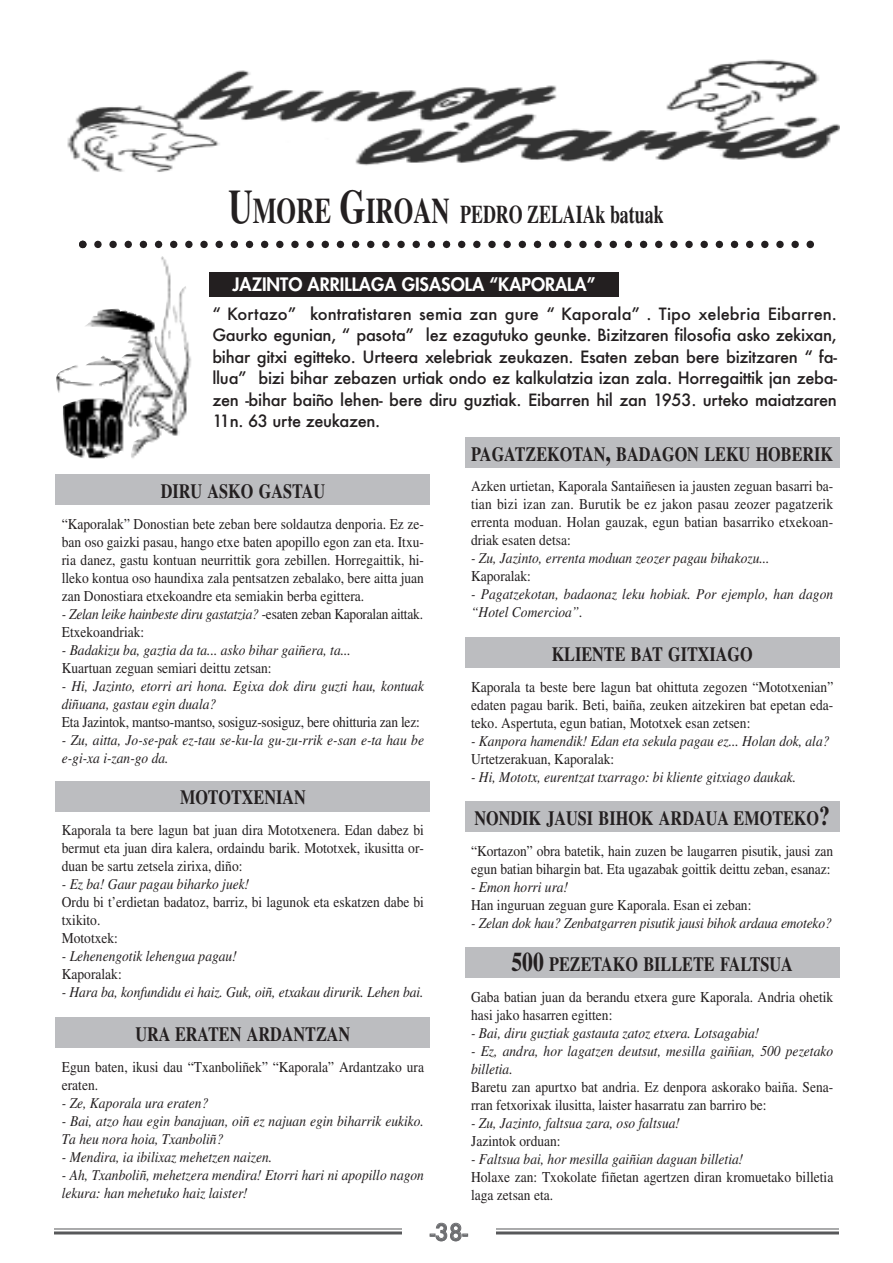
<style>
.page{position:relative;width:893px;height:1263px;background:#fff}
.page>*{position:absolute;margin:0;border:0;box-sizing:border-box;transform-origin:0 0}
.t1{font:700 25.5px "Times";color:#231f20;scale:.7 1}
.t2{font:500 22.5px "Futura";color:#6c6d70}
.t3{font:700 20.25px "Times";color:#231f20;scale:.8 1}
.t4{font:800 18px "Futura";color:#fff}
.t5{font:500 16.5px/21.5px "Futura";letter-spacing:-.02em;color:#231f20;text-align:justify}
.t6{font:15px/18px "Times";color:#231f20;scale:.9 1}
.t7{font:italic 15px/18px "Times";color:#231f20;scale:.9 1}
.s1{font-size:48px}
.s2{font-size:36px}
.s3{font-style:italic}
.s4{font-size:27px}
</style>
<div class="page">
<hr style="left:54px;top:1228px;width:785px;height:1px;background:#57585a">
<hr style="left:54px;top:1231px;width:785px;height:3px;background:#57585a">
<div style="left:402px;top:1212px;width:93px;height:45px;background:#fff"></div>
<img style="left:67px;top:59px;width:773px;height:113px">
<svg style="left:79px;top:241px;width:735px;height:7px"></svg>
<div style="left:465px;top:638px;width:374px;height:30px;background:#bcbdc0"></div>
<div style="left:56px;top:1018px;width:374px;height:30px;background:#bcbdc0"></div>
<div style="left:56px;top:474px;width:374px;height:31px;background:#bcbdc0"></div>
<div style="left:465px;top:802px;width:374px;height:30px;background:#bcbdc0"></div>
<div style="left:56px;top:781px;width:374px;height:30px;background:#bcbdc0"></div>
<div style="left:465px;top:437px;width:374px;height:30px;background:#bcbdc0"></div>
<div style="left:465px;top:947px;width:374px;height:30px;background:#bcbdc0"></div>
<div style="left:209px;top:272px;width:410px;height:24px;background:#231f20"></div>
<img style="left:56px;top:256px;width:135px;height:203px">
<h1 class="t1" style="left:229px;top:206px;width:623px"><span class="s1">U</span><span class="s2">MORE</span> <span class="s1">G</span><span class="s2">IROAN</span> PEDRO ZELAIAk batuak</h1>
<p class="t4" style="left:232px;top:276px;width:364px">JAZINTO ARRILLAGA GISASOLA “KAPORALA”</p>
<p class="t5" style="left:212px;top:303px;width:626px">“ Kortazo” kontratistaren semia zan gure “ Kaporala” . Tipo xelebria Eibarren.<br>Gaurko egunian, “ pasota” lez ezagutuko geunke. Bizitzaren filosofia asko zekixan, bihar gitxi egitteko. Urteera xelebriak zeukazen. Esaten zeban bere bizitzaren “ fa&shy;llua” bizi bihar zebazen urtiak ondo ez kalkulatzia izan zala. Horregaittik jan zeba&shy;zen -bihar baiño lehen- bere diru guztiak. Eibarren hil zan 1953. urteko maiatzaren 11n. 63 urte zeukazen.</p>
<h3 class="t3" style="left:161px;top:484px;width:207px">DIRU ASKO GASTAU</h3>
<p class="t6" style="left:62px;top:516px;width:404px;text-align:justify">“Kaporalak” Donostian bete zeban bere soldautza denporia. Ez ze&shy;ban oso gaizki pasau, hango etxe baten apopillo egon zan eta. Itxu&shy;ria danez, gastu kontuan neurrittik gora zebillen. Horregaittik, hi&shy;lleko kontua oso haundixa zala pentsatzen zebalako, bere aitta juan zan Donostiara etxekoandre eta semiakin berba egittera.</p>
<p class="t6" style="left:62px;top:606px;width:403px"><span class="s3">- Zelan leike hainbeste diru gastatzia?</span> -esaten zeban Kaporalan aittak.<br>Etxekoandriak:</p>
<p class="t7" style="left:62px;top:642px;width:323px">- Badakizu ba, gaztia da ta... asko bihar gaiñera, ta...</p>
<p class="t6" style="left:62px;top:660px;width:235px">Kuartuan zeguan semiari deittu zetsan:</p>
<p class="t7" style="left:62px;top:678px;width:404px">- Hi, Jazinto, etorri ari hona. Egixa dok diru guzti hau, kontuak diñuana, gastau egin duala?</p>
<p class="t6" style="left:62px;top:714px;width:399px">Eta Jazintok, mantso-mantso, sosiguz-sosiguz, bere ohitturia zan lez:</p>
<p class="t7" style="left:62px;top:732px;width:404px">- Zu, aitta, Jo-se-pak ez-tau se-ku-la gu-zu-rrik e-san e-ta hau be e-gi-xa i-zan-go da.</p>
<h3 class="t3" style="left:180px;top:791px;width:159px">MOTOTXENIAN</h3>
<p class="t6" style="left:62px;top:823px;width:404px;text-align:justify">Kaporala ta bere lagun bat juan dira Mototxenera. Edan dabez bi bermut eta juan dira kalera, ordaindu barik. Mototxek, ikusitta or&shy;duan be sartu zetsela zirixa, diño:</p>
<p class="t7" style="left:62px;top:877px;width:210px">- Ez ba! Gaur pagau biharko juek!</p>
<p class="t6" style="left:62px;top:895px;width:404px">Ordu bi t’erdietan badatoz, barriz, bi lagunok eta eskatzen dabe bi txikito.<br>Mototxek:</p>
<p class="t7" style="left:62px;top:949px;width:196px">- Lehenengotik lehengua pagau!</p>
<p class="t6" style="left:62px;top:967px;width:68px">Kaporalak:</p>
<p class="t7" style="left:62px;top:985px;width:403px">- Hara ba, konfundidu ei haiz. Guk, oiñ, etxakau dirurik. Lehen bai.</p>
<h3 class="t3" style="left:136px;top:1027px;width:270px">URA ERATEN ARDANTZAN</h3>
<p class="t6" style="left:62px;top:1060px;width:404px">Egun baten, ikusi dau “Txanboliñek” “Kaporala” Ardantzako ura eraten.</p>
<p class="t7" style="left:62px;top:1096px;width:164px">- Ze, Kaporala ura eraten?</p>
<p class="t7" style="left:62px;top:1114px;width:404px">- Bai, atzo hau egin banajuan, oiñ ez najuan egin biharrik eukiko.<br>Ta heu nora hoia, Txanboliñ?</p>
<p class="t7" style="left:62px;top:1150px;width:235px">- Mendira, ia ibilixaz mehetzen naizen.</p>
<p class="t7" style="left:62px;top:1168px;width:404px">- Ah, Txanboliñ, mehetzera mendira! Etorri hari ni apopillo nagon lekura: han mehetuko haiz laister!</p>
<h3 class="t3" style="left:471px;top:447px;width:454px">PAGATZEKOTAN<span class="s4">,</span> BADAGON LEKU HOBERIK</h3>
<p class="t6" style="left:471px;top:479px;width:404px;text-align:justify">Azken urtietan, Kaporala Santaiñesen ia jausten zeguan basarri ba&shy;tian bizi izan zan. Burutik be ez jakon pasau zeozer pagatzerik errenta moduan. Holan gauzak, egun batian basarriko etxekoan&shy;driak esaten detsa:</p>
<p class="t7" style="left:471px;top:551px;width:333px">- Zu, Jazinto, errenta moduan zeozer pagau bihakozu...</p>
<p class="t6" style="left:471px;top:569px;width:68px">Kaporalak:</p>
<p class="t7" style="left:471px;top:587px;width:404px">- Pagatzekotan, badaonaz leku hobiak. Por ejemplo, han dagon “Hotel Comercioa”.</p>
<h3 class="t3" style="left:552px;top:648px;width:253px">KLIENTE BAT GITXIAGO</h3>
<p class="t6" style="left:471px;top:680px;width:404px;text-align:justify">Kaporala ta beste bere lagun bat ohittuta zegozen “Mototxenian” edaten pagau barik. Beti, baiña, zeuken aitzekiren bat epetan eda&shy;teko. Aspertuta, egun batian, Mototxek esan zetsen:</p>
<p class="t7" style="left:471px;top:734px;width:400px">- Kanpora hamendik! Edan eta sekula pagau ez... Holan dok, ala?</p>
<p class="t6" style="left:471px;top:752px;width:161px">Urtetzerakuan, Kaporalak:</p>
<p class="t7" style="left:471px;top:770px;width:363px">- Hi, Mototx, eurentzat txarrago: bi kliente gitxiago daukak.</p>
<h3 class="t3" style="left:474px;top:811px;width:446px">NONDIK JAUSI BIHOK ARDAUA EMOTEKO<span class="s4">?</span></h3>
<p class="t6" style="left:471px;top:844px;width:404px">“Kortazon” obra batetik, hain zuzen be laugarren pisutik, jausi zan egun batian bihargin bat. Eta ugazabak goittik deittu zeban, esanaz:</p>
<p class="t7" style="left:471px;top:880px;width:109px">- Emon horri ura!</p>
<p class="t6" style="left:471px;top:898px;width:313px">Han inguruan zeguan gure Kaporala. Esan ei zeban:</p>
<p class="t7" style="left:471px;top:916px;width:402px">- Zelan dok hau? Zenbatgarren pisutik jausi bihok ardaua emoteko?</p>
<h3 class="t3" style="left:511px;top:957px;width:353px"><span class="s4">500</span> PEZETAKO BILLETE FALTSUA</h3>
<p class="t6" style="left:471px;top:989px;width:404px">Gaba batian juan da berandu etxera gure Kaporala. Andria ohetik hasi jako hasarren egitten:</p>
<p class="t7" style="left:471px;top:1025px;width:322px">- Bai, diru guztiak gastauta zatoz etxera. Lotsagabia!</p>
<p class="t7" style="left:471px;top:1043px;width:404px">- Ez, andra, hor lagatzen deutsut, mesilla gaiñian, 500 pezetako billetia.</p>
<p class="t6" style="left:471px;top:1079px;width:404px">Baretu zan apurtxo bat andria. Ez denpora askorako baiña. Sena&shy;rran fetxorixak ilusitta, laister hasarratu zan barriro be:</p>
<p class="t7" style="left:471px;top:1115px;width:234px">- Zu, Jazinto, faltsua zara, oso faltsua!</p>
<p class="t6" style="left:471px;top:1133px;width:101px">Jazintok orduan:</p>
<p class="t7" style="left:471px;top:1151px;width:304px">- Faltsua bai, hor mesilla gaiñian daguan billetia!</p>
<p class="t6" style="left:471px;top:1169px;width:404px">Holaxe zan: Txokolate fiñetan agertzen diran kromuetako billetia laga zetsan eta.</p>
<h2 class="t2" style="left:430px;top:1219px;width:39px">-38-</h2>
</div>
